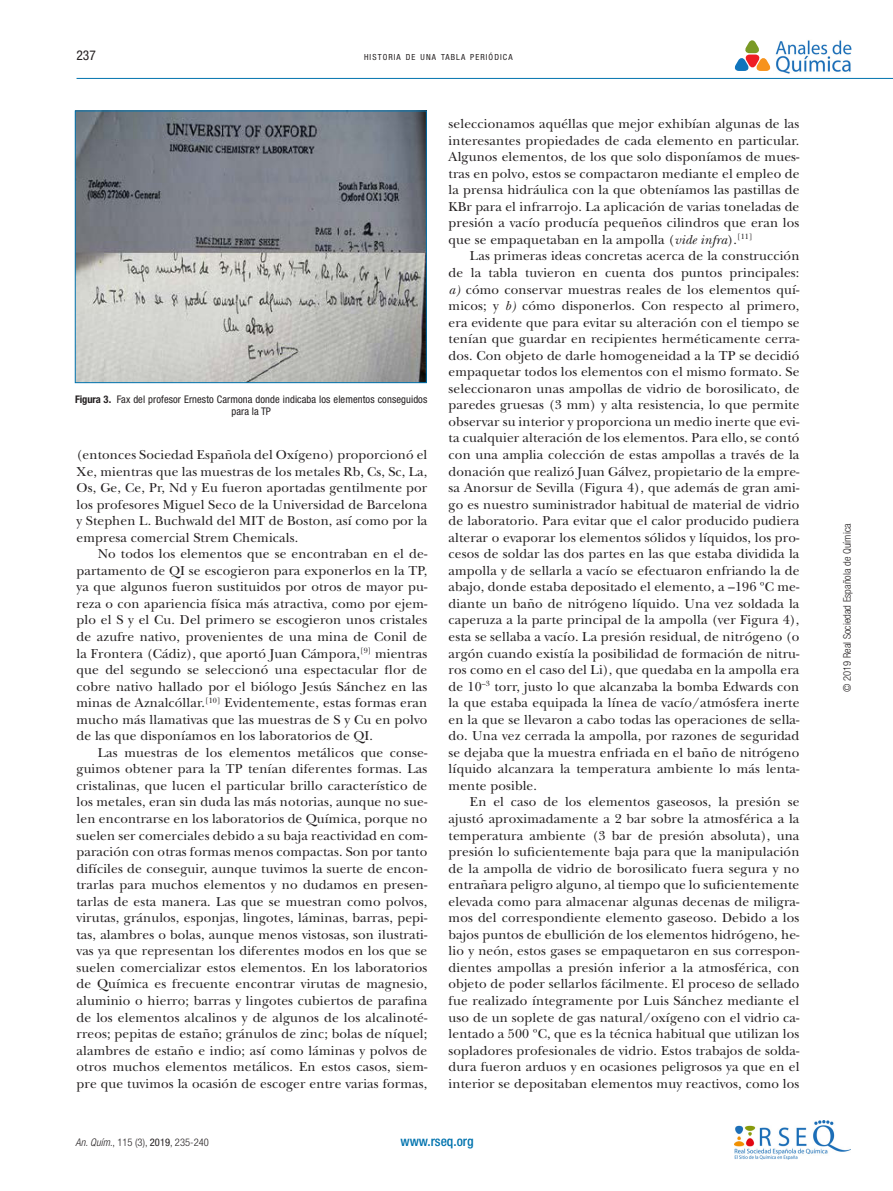
<style>
.page{position:relative;width:893px;height:1191px;background:#fff}
.page>*{position:absolute;margin:0;border:0;box-sizing:border-box;transform-origin:0 0}
.texto_corrido{font:13.5px/16.5px "New Baskerville Std";letter-spacing:.01em;color:#231f20;text-align:justify}
.t1{font:500 condensed 13.5px "Helvetica Neue LT Std";color:#0073ae}
.t2{font:condensed 13.5px "Helvetica Neue LT Std";color:#231f20}
.figurasytablas_pies{font:condensed 10.5px/12px "Helvetica Neue LT Std";letter-spacing:.01em;color:#231f20;text-align:center}
.t3{font:300 condensed 10.5px "Helvetica Neue LT Std";letter-spacing:.005em;color:#231f20}
.t4{font:condensed 8.4px "Helvetica Neue LT Std";letter-spacing:.13em;color:#231f20}
.s1{font-weight:700}
.s2{font-style:italic}
.s3{font-weight:400}
</style>
<div class="page">
<img style="left:775px;top:40px;width:76px;height:34px">
<svg style="left:735px;top:40px;width:35px;height:31px"></svg>
<hr style="left:77px;top:78px;width:816px;height:1px;background:#0073ae">
<img style="left:734px;top:1120px;width:117px;height:39px">
<img style="left:77px;top:113px;width:348px;height:268px">
<div style="left:75px;top:111px;width:352px;height:272px;border:1px solid #0073ae"></div>
<p class="t2" style="left:76px;top:48px;width:21px">237</p>
<p class="t4" style="left:364px;top:52px;width:150px">HISTORIA DE UNA TABLA PERIÓDICA</p>
<p class="figurasytablas_pies" style="left:75px;top:393px;width:354px"><span class="s1">Figura 3.</span> Fax del profesor Ernesto Carmona donde indicaba los elementos conseguidos para la TP</p>
<p class="texto_corrido" style="left:77px;top:446px;width:352px">(entonces Sociedad Española del Oxígeno) proporcionó el Xe, mientras que las muestras de los metales Rb, Cs, Sc, La, Os, Ge, Ce, Pr, Nd y Eu fueron aportadas gentilmente por los profesores Miguel Seco de la Universidad de Barcelona y Stephen L. Buchwald del MIT de Boston, así como por la empresa comercial Strem Chemicals.</p>
<p class="texto_corrido" style="left:77px;top:546px;width:352px;text-indent:21px">No todos los elementos que se encontraban en el de&shy;partamento de QI se escogieron para exponerlos en la TP, ya que algunos fueron sustituidos por otros de mayor pu&shy;reza o con apariencia física más atractiva, como por ejem&shy;plo el S y el Cu. Del primero se escogieron unos cristales de azufre nativo, provenientes de una mina de Conil de la Frontera (Cádiz), que aportó Juan Cámpora,<sup>[9]</sup> mientras que del segundo se seleccionó una espectacular flor de cobre nativo hallado por el biólogo Jesús Sánchez en las minas de Aznalcóllar.<sup>[10]</sup> Evidentemente, estas formas eran mucho más llamativas que las muestras de S y Cu en polvo de las que disponíamos en los laboratorios de QI.</p>
<p class="texto_corrido" style="left:77px;top:744px;width:352px;text-indent:21px">Las muestras de los elementos metálicos que conse&shy;guimos obtener para la TP tenían diferentes formas. Las cristalinas, que lucen el particular brillo característico de los metales, eran sin duda las más notorias, aunque no sue&shy;len encontrarse en los laboratorios de Química, porque no suelen ser comerciales debido a su baja reactividad en com&shy;paración con otras formas menos compactas. Son por tanto difíciles de conseguir, aunque tuvimos la suerte de encon&shy;trarlas para muchos elementos y no dudamos en presen&shy;tarlas de esta manera. Las que se muestran como polvos, virutas, gránulos, esponjas, lingotes, láminas, barras, pepi&shy;tas, alambres o bolas, aunque menos vistosas, son ilustrati&shy;vas ya que representan los diferentes modos en los que se suelen comercializar estos elementos. En los laboratorios de Química es frecuente encontrar virutas de magnesio, aluminio o hierro; barras y lingotes cubiertos de parafina de los elementos alcalinos y de algunos de los alcalinoté&shy;rreos; pepitas de estaño; gránulos de zinc; bolas de níquel; alambres de estaño e indio; así como láminas y polvos de otros muchos elementos metálicos. En estos casos, siem&shy;pre que tuvimos la ocasión de escoger entre varias formas,</p>
<p class="texto_corrido" style="left:449px;top:115px;width:352px">seleccionamos aquéllas que mejor exhibían algunas de las interesantes propiedades de cada elemento en particular.<br>Algunos elementos, de los que solo disponíamos de mues&shy;tras en polvo, estos se compactaron mediante el empleo de la prensa hidráulica con la que obteníamos las pastillas de KBr para el infrarrojo. La aplicación de varias toneladas de presión a vacío producía pequeños cilindros que eran los que se empaquetaban en la ampolla (<span class="s2">vide infra</span>).<sup>[11]</sup></p>
<p class="texto_corrido" style="left:449px;top:248px;width:352px;text-indent:21px">Las primeras ideas concretas acerca de la construcción de la tabla tuvieron en cuenta dos puntos principales: <span class="s2">a)</span> cómo conservar muestras reales de los elementos quí&shy;micos; y <span class="s2">b)</span> cómo disponerlos. Con respecto al primero, era evidente que para evitar su alteración con el tiempo se tenían que guardar en recipientes herméticamente cerra&shy;dos. Con objeto de darle homogeneidad a la TP se decidió empaquetar todos los elementos con el mismo formato. Se seleccionaron unas ampollas de vidrio de borosilicato, de paredes gruesas (3 mm) y alta resistencia, lo que permite observar su interior y proporciona un medio inerte que evi&shy;ta cualquier alteración de los elementos. Para ello, se contó con una amplia colección de estas ampollas a través de la donación que realizó Juan Gálvez, propietario de la empre&shy;sa Anorsur de Sevilla (Figura 4), que además de gran ami&shy;go es nuestro suministrador habitual de material de vidrio de laboratorio. Para evitar que el calor producido pudiera alterar o evaporar los elementos sólidos y líquidos, los pro&shy;cesos de soldar las dos partes en las que estaba dividida la ampolla y de sellarla a vacío se efectuaron enfriando la de abajo, donde estaba depositado el elemento, a –196 ºC me&shy;diante un baño de nitrógeno líquido. Una vez soldada la caperuza a la parte principal de la ampolla (ver Figura 4), esta se sellaba a vacío. La presión residual, de nitrógeno (o argón cuando existía la posibilidad de formación de nitru&shy;ros como en el caso del Li), que quedaba en la ampolla era de 10<sup>–3</sup> torr, justo lo que alcanzaba la bomba Edwards con la que estaba equipada la línea de vacío/atmósfera inerte en la que se llevaron a cabo todas las operaciones de sella&shy;do. Una vez cerrada la ampolla, por razones de seguridad se dejaba que la muestra enfriada en el baño de nitrógeno líquido alcanzara la temperatura ambiente lo más lenta&shy;mente posible.</p>
<p class="texto_corrido" style="left:449px;top:794px;width:352px;text-indent:21px">En el caso de los elementos gaseosos, la presión se ajustó aproximadamente a 2 bar sobre la atmosférica a la temperatura ambiente (3 bar de presión absoluta), una presión lo suficientemente baja para que la manipulación de la ampolla de vidrio de borosilicato fuera segura y no entrañara peligro alguno, al tiempo que lo suficientemente elevada como para almacenar algunas decenas de miligra&shy;mos del correspondiente elemento gaseoso. Debido a los bajos puntos de ebullición de los elementos hidrógeno, he&shy;lio y neón, estos gases se empaquetaron en sus correspon&shy;dientes ampollas a presión inferior a la atmosférica, con objeto de poder sellarlos fácilmente. El proceso de sellado fue realizado íntegramente por Luis Sánchez mediante el uso de un soplete de gas natural/oxígeno con el vidrio ca&shy;lentado a 500 ºC, que es la técnica habitual que utilizan los sopladores profesionales de vidrio. Estos trabajos de solda&shy;dura fueron arduos y en ocasiones peligrosos ya que en el interior se depositaban elementos muy reactivos, como los</p>
<p class="t3" style="left:75px;top:1136px;width:135px"><span class="s2">An. Quím</span>., 115 (3), <span class="s3">2019</span>, 235-240</p>
<p class="t1" style="left:400px;top:1133px;width:75px">www.rseq.org</p>
<p class="t3" style="left:841px;top:692px;width:170px;rotate:-90deg">© 2019 Real Sociedad Española de Química</p>
</div>
